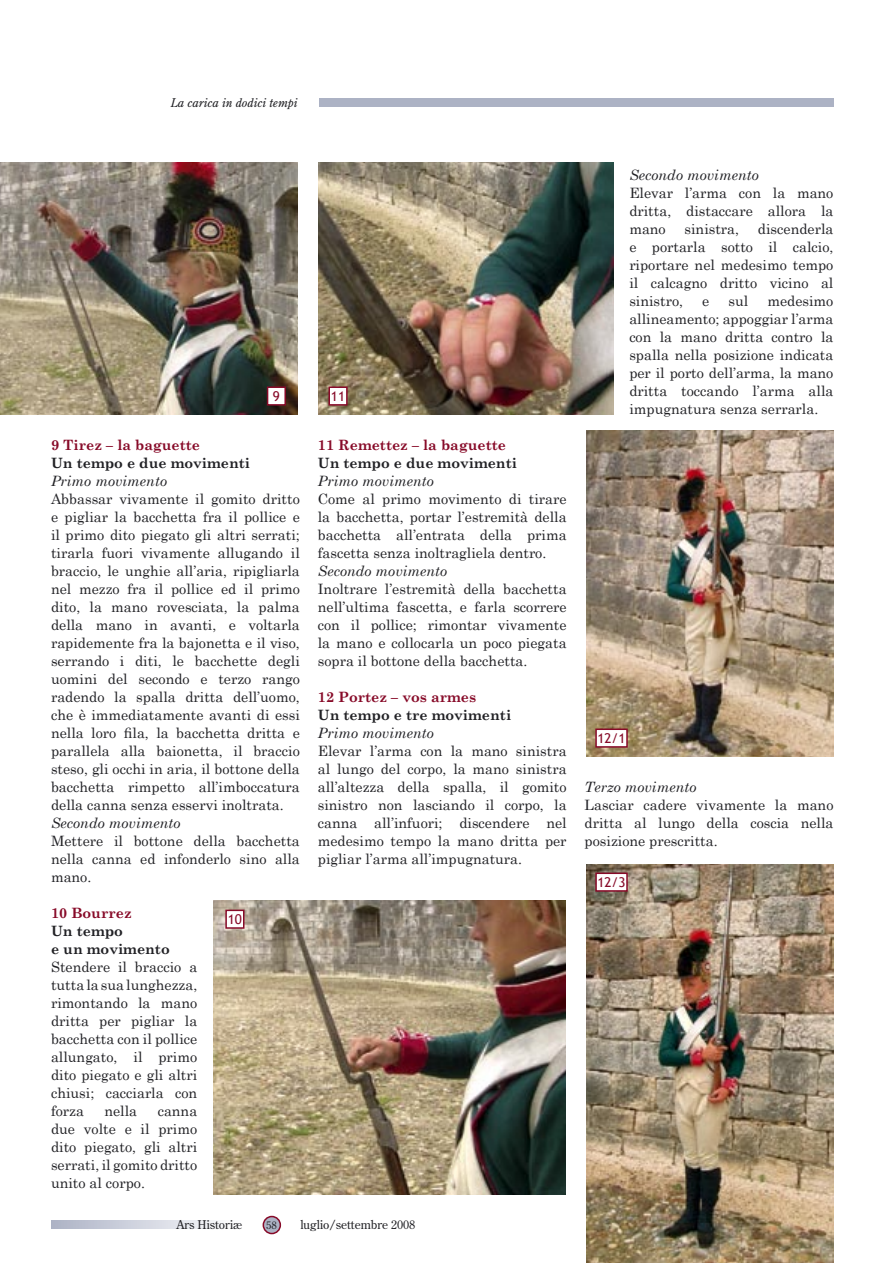
<style>
.page{position:relative;width:893px;height:1263px;background:#fff}
.page>*{position:absolute;margin:0;border:0;box-sizing:border-box;transform-origin:0 0}
.Testo_nota_di_chiusura{font:14.25px/18px "Century Schoolbook";color:#212125;text-align:justify}
.Corpo_del_testo{font:italic 14.25px "Century Schoolbook";color:#212125}
.Corpo_del_testo-2{font:700 14.25px "Century Schoolbook";color:#212125}
.Corpo_del_testo-3{font:700 14.25px "Century Schoolbook";color:#870a28}
.Testo_nota_di_chiusura-2{font:italic 14.25px "Century Schoolbook";color:#212125}
.t1{font:13.5px "Trebuchet MS";color:#870a28}
.t2{font:12px "Century Old Style";color:#212125}
.t3{font:italic 12px "Century Old Style";color:#212125}
.t4{font:10.5px "Century Old Style";color:#212125}
</style>
<div class="page">
<div style="left:319px;top:98px;width:514px;height:8px;background:#acb2c4"></div>
<div style="left:263px;top:1216px;width:17px;height:17px;background:#acb2c4;border-radius:50%"></div>
<div style="left:263px;top:1216px;width:18px;height:18px;border:2px solid #870a28;border-radius:50%"></div>
<svg style="left:51px;top:1220px;width:166px;height:9px"></svg>
<img style="left:0;top:162px;width:298px;height:252px">
<div style="left:268px;top:387px;width:17px;height:18px;background:#fff"></div>
<div style="left:267px;top:386px;width:19px;height:20px;border:2px solid #870a28"></div>
<img style="left:214px;top:900px;width:352px;height:295px">
<div style="left:226px;top:910px;width:18px;height:18px;background:#fff"></div>
<div style="left:225px;top:909px;width:19px;height:20px;border:2px solid #870a28"></div>
<img style="left:319px;top:162px;width:294px;height:252px">
<div style="left:329px;top:387px;width:18px;height:18px;background:#fff"></div>
<div style="left:328px;top:386px;width:20px;height:20px;border:2px solid #870a28"></div>
<img style="left:587px;top:430px;width:246px;height:326px">
<img style="left:587px;top:864px;width:246px;height:399px">
<div style="left:596px;top:729px;width:31px;height:18px;background:#fff"></div>
<div style="left:595px;top:728px;width:33px;height:20px;border:2px solid #870a28"></div>
<div style="left:596px;top:873px;width:31px;height:18px;background:#fff"></div>
<div style="left:595px;top:872px;width:33px;height:20px;border:2px solid #870a28"></div>
<p class="t3" style="left:171px;top:96px;width:128px">La carica in dodici tempi</p>
<p class="t1" style="left:273px;top:388px;width:9px">9</p>
<p class="Corpo_del_testo-3" style="left:51px;top:436px;width:151px">9 Tirez – la baguette</p>
<p class="Corpo_del_testo-2" style="left:51px;top:454px;width:201px">Un tempo e due movimenti</p>
<p class="Corpo_del_testo" style="left:51px;top:472px;width:118px">Primo movimento</p>
<p class="Testo_nota_di_chiusura" style="left:51px;top:490px;width:250px">Abbassar vivamente il gomito dritto e pigliar la bacchetta fra il pollice e il primo dito piegato gli altri serrati; tirarla fuori vivamente allugando il braccio, le unghie all’aria, ripigliarla nel mezzo fra il pollice ed il primo dito, la mano rovesciata, la palma della mano in avanti, e voltarla rapidemente fra la bajonetta e il viso, serrando i diti, le bacchette degli uomini del secondo e terzo rango radendo la spalla dritta dell’uomo, che è immediatamente avanti di essi nella loro fila, la bacchetta dritta e parallela alla baionetta, il braccio steso, gli occhi in aria, il bottone della bacchetta rimpetto all’imboccatura della canna senza esservi inoltrata.</p>
<p class="Corpo_del_testo" style="left:51px;top:814px;width:131px">Secondo movimento</p>
<p class="Testo_nota_di_chiusura" style="left:51px;top:832px;width:250px">Mettere il bottone della bacchetta nella canna ed infonderlo sino alla mano.</p>
<p class="Corpo_del_testo-3" style="left:51px;top:904px;width:82px">10 Bourrez</p>
<p class="Corpo_del_testo-2" style="left:51px;top:922px;width:73px">Un tempo</p>
<p class="Corpo_del_testo-2" style="left:51px;top:940px;width:120px">e un movimento</p>
<p class="Testo_nota_di_chiusura" style="left:51px;top:958px;width:148px">Stendere il braccio a tutta la sua lunghezza, rimontando la mano dritta per pigliar la bacchetta con il pollice allungato, il primo dito piegato e gli altri chiusi; cacciarla con forza</p>
<p class="t1" style="left:228px;top:911px;width:16px">10</p>
<p class="Testo_nota_di_chiusura" style="left:104px;top:1102px;width:34px">nella</p>
<p class="Testo_nota_di_chiusura" style="left:51px;top:1102px;width:148px;text-indent:107px">canna due volte e il primo dito piegato, gli altri serrati, il gomito dritto unito al corpo.</p>
<p class="t1" style="left:331px;top:388px;width:16px">11</p>
<p class="Corpo_del_testo-3" style="left:318px;top:436px;width:190px">11 Remettez – la baguette</p>
<p class="Corpo_del_testo-2" style="left:318px;top:454px;width:201px">Un tempo e due movimenti</p>
<p class="Corpo_del_testo" style="left:318px;top:472px;width:118px">Primo movimento</p>
<p class="Testo_nota_di_chiusura" style="left:318px;top:490px;width:250px">Come al primo movimento di tirare la bacchetta, portar l’estremità della bacchetta all’entrata della prima fascetta senza inoltragliela dentro.</p>
<p class="Corpo_del_testo" style="left:318px;top:562px;width:131px">Secondo movimento</p>
<p class="Testo_nota_di_chiusura" style="left:318px;top:580px;width:250px">Inoltrare l’estremità della bacchetta nell’ultima fascetta, e farla scorrere con il pollice; rimontar vivamente la mano e collocarla un poco piegata sopra il bottone della bacchetta.</p>
<p class="Corpo_del_testo-3" style="left:318px;top:688px;width:160px">12 Portez – vos armes</p>
<p class="Corpo_del_testo-2" style="left:318px;top:706px;width:195px">Un tempo e tre movimenti</p>
<p class="Testo_nota_di_chiusura-2" style="left:318px;top:724px;width:118px">Primo movimento</p>
<p class="Testo_nota_di_chiusura" style="left:318px;top:742px;width:250px">Elevar l’arma con la mano sinistra al lungo del corpo, la mano sinistra all’altezza della spalla, il gomito sinistro non lasciando il corpo, la canna all’infuori; discendere nel medesimo tempo la mano dritta per pigliar l’arma all’impugnatura.</p>
<p class="t2" style="left:177px;top:1217px;width:67px">Ars Historiæ</p>
<p class="t4" style="left:266px;top:1218px;width:12px">58</p>
<p class="t2" style="left:300px;top:1217px;width:116px">luglio/settembre 2008</p>
<p class="Corpo_del_testo" style="left:629px;top:166px;width:131px">Secondo movimento</p>
<p class="Testo_nota_di_chiusura" style="left:629px;top:184px;width:206px">Elevar l’arma con la mano dritta, distaccare allora la mano</p>
<p class="Testo_nota_di_chiusura" style="left:629px;top:220px;width:206px;text-indent:129px">discenderla e portarla sotto il calcio, riportare nel medesimo tempo il calcagno dritto vicino al sinistro,</p>
<p class="Testo_nota_di_chiusura" style="left:684px;top:220px;width:56px">sinistra,</p>
<p class="Testo_nota_di_chiusura" style="left:629px;top:292px;width:206px;text-indent:138px">medesimo allineamento; appoggiar l’arma con la mano dritta contro la spalla nella posizione indicata per il porto dell’arma, la mano dritta toccando l’arma alla impugnatura senza serrarla.</p>
<p class="Testo_nota_di_chiusura" style="left:702px;top:292px;width:9px">e</p>
<p class="Testo_nota_di_chiusura" style="left:728px;top:292px;width:21px">sul</p>
<p class="t1" style="left:597px;top:730px;width:30px">12/1</p>
<p class="Corpo_del_testo" style="left:585px;top:778px;width:113px">Terzo movimento</p>
<p class="Testo_nota_di_chiusura" style="left:585px;top:796px;width:250px">Lasciar cadere vivamente la mano dritta al lungo della coscia nella posizione prescritta.</p>
<p class="t1" style="left:597px;top:874px;width:30px">12/3</p>
</div>
